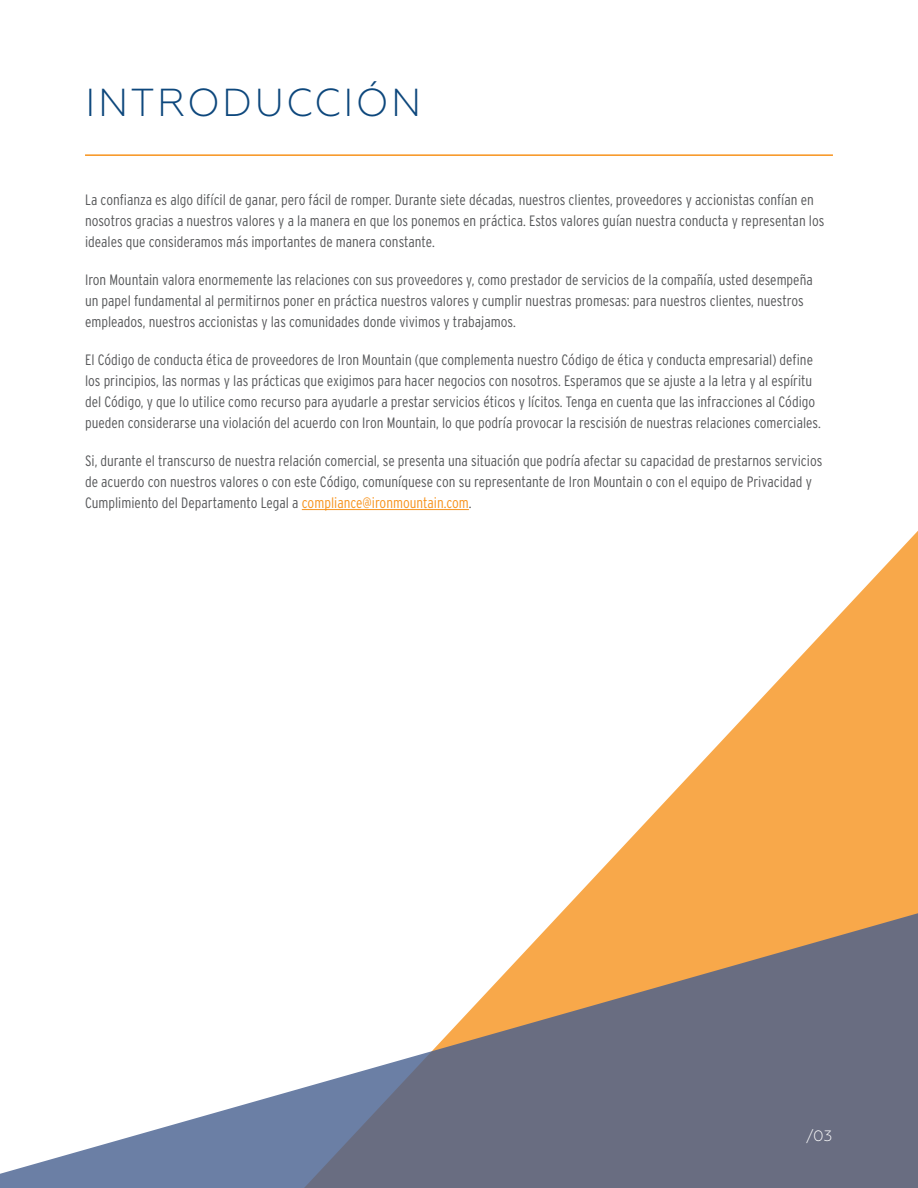
<style>
.page{position:relative;width:918px;height:1188px;background:#fff}
.page>*{position:absolute;margin:0;border:0;box-sizing:border-box;transform-origin:0 0}
.HEADLINE{font:300 39px "Geometria";letter-spacing:.06em;color:#0d477c}
.Body_Copy{font:300 15px/21px "Interstate Condensed";color:#57585a}
.t1{font:300 15px "Geometria";color:#fff}
.s1{color:#f7931d}
</style>
<div class="page">
<hr style="left:85px;top:154px;width:748px;height:2px;background:#f7931d">
<hr style="left:302px;top:509px;width:167px;height:1px;background:#f7931d">
<svg style="left:621px;top:531px;width:297px;height:317px"></svg>
<svg style="left:0;top:848px;width:918px;height:340px"></svg>
<p class="HEADLINE" style="left:85px;top:80px;width:338px">INTRODUCCIÓN</p>
<p class="Body_Copy" style="left:85px;top:189px;width:741px">La confianza es algo difícil de ganar, pero fácil de romper. Durante siete décadas, nuestros clientes, proveedores y accionistas confían en nosotros gracias a nuestros valores y a la manera en que los ponemos en práctica. Estos valores guían nuestra conducta y representan los ideales que consideramos más importantes de manera constante.</p>
<p class="Body_Copy" style="left:85px;top:269px;width:729px">Iron Mountain valora enormemente las relaciones con sus proveedores y, como prestador de servicios de la compañía, usted desempeña un papel fundamental al permitirnos poner en práctica nuestros valores y cumplir nuestras promesas: para nuestros clientes, nuestros empleados, nuestros accionistas y las comunidades donde vivimos y trabajamos.</p>
<p class="Body_Copy" style="left:85px;top:349px;width:737px">El Código de conducta ética de proveedores de Iron Mountain (que complementa nuestro Código de ética y conducta empresarial) define los principios, las normas y las prácticas que exigimos para hacer negocios con nosotros. Esperamos que se ajuste a la letra y al espíritu del Código, y que lo utilice como recurso para ayudarle a prestar servicios éticos y lícitos. Tenga en cuenta que las infracciones al Código pueden considerarse una violación del acuerdo con Iron Mountain, lo que podría provocar la rescisión de nuestras relaciones comerciales.</p>
<p class="Body_Copy" style="left:85px;top:450px;width:739px">Si, durante el transcurso de nuestra relación comercial, se presenta una situación que podría afectar su capacidad de prestarnos servicios de acuerdo con nuestros valores o con este Código, comuníquese con su representante de Iron Mountain o con el equipo de Privacidad y<br>Cumplimiento del Departamento Legal a <span class="s1">compliance@ironmountain.com</span>.</p>
<p class="t1" style="left:806px;top:1127px;width:28px">/03</p>
</div>
